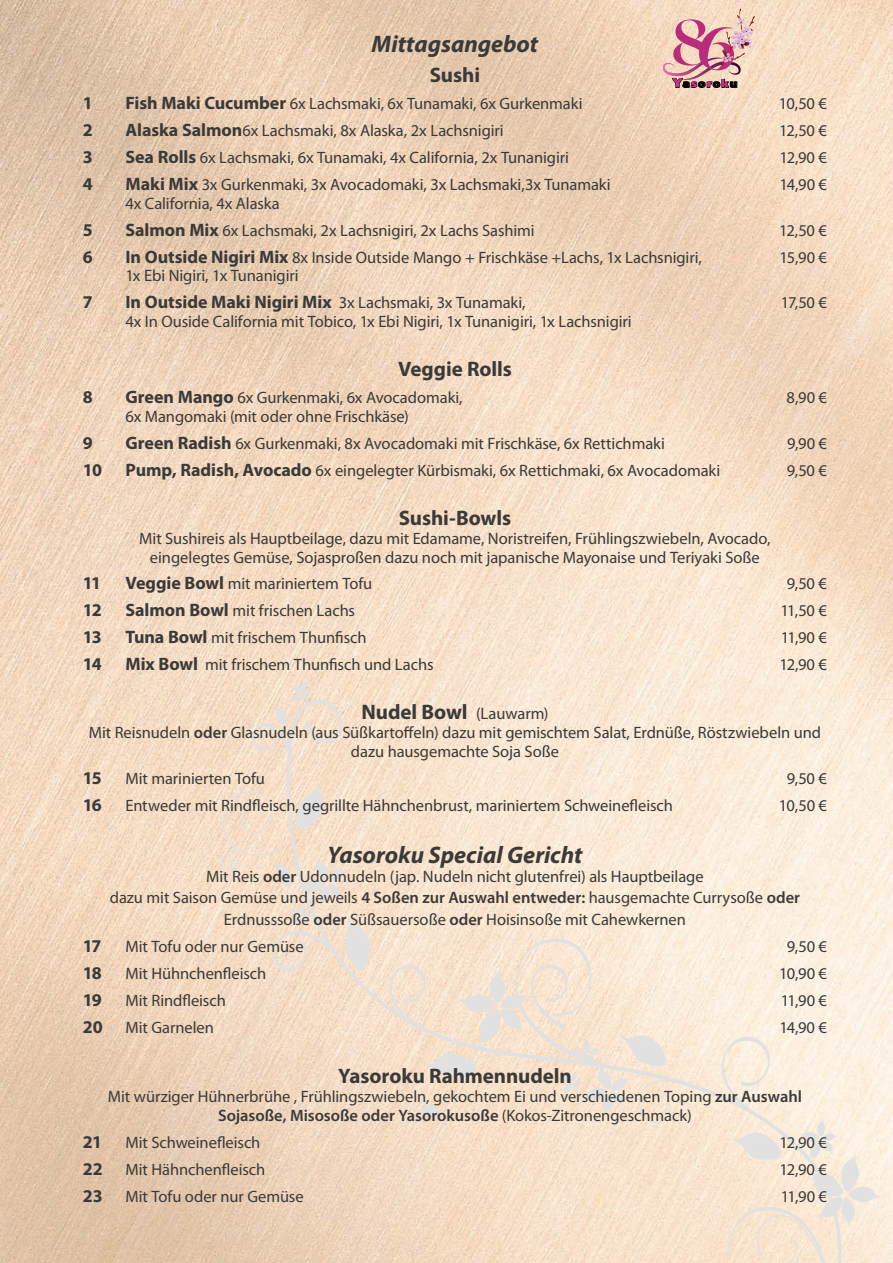
<style>
.page{position:relative;width:893px;height:1263px;background:#fff}
.page>*{position:absolute;margin:0;border:0;box-sizing:border-box;transform-origin:0 0}
.t1{font:700 63.45px "Roxborough CF";color:#ba2b7b}
.t2{font:italic 700 24px "Myriad Pro";color:#3a3a39}
.t3{font:700 21px "Myriad Pro";letter-spacing:-.005em;color:#3a3a39}
.t4{font:700 18px "Myriad Pro";letter-spacing:-.055em;color:#3a3a39}
.t5{font:16.5px/18.8px "Myriad Pro";letter-spacing:-.005em;color:#3a3a39;text-align:center}
.t6{font:700 10.2px "Formata";letter-spacing:.07em;color:#000;scale:1.25 1}
.s1{font-size:12.75px;color:#c92e85}
.s2{color:#c92e85}
.s3{font-weight:700;font-size:18px}
.s4{font-weight:400;font-size:16.5px}
.s5{font-weight:600}
</style>
<div class="page">
<img style="left:0;top:0;width:893px;height:1263px">
<svg style="left:218px;top:679px;width:664px;height:584px;background:#f6e4d0"></svg>
<img style="left:663px;top:9px;width:90px;height:79px">
<h2 class="t2" style="left:372px;top:28px;width:168px">Mittagsangebot</h2>
<p class="t3" style="left:430px;top:62px;width:52px">Sushi</p>
<h1 class="t1" style="left:671px;top:1px;width:40px">8</h1>
<p class="t6" style="left:672px;top:77px;width:54px"><span class="s1">Y</span>a<span class="s2">s</span>o<span class="s2">r</span>o<span class="s2">k</span>u</p>
<p class="t4" style="left:83px;top:91px;width:11px">1</p>
<p class="t5" style="left:125px;top:94px;width:459px"><span class="s3">Fish Maki Cucumber</span> 6x Lachsmaki, 6x Tunamaki, 6x Gurkenmaki</p>
<p class="t5" style="left:779px;top:94px;width:50px">10,50 €</p>
<p class="t4" style="left:83px;top:118px;width:11px">2</p>
<p class="t5" style="left:125px;top:121px;width:380px"><span class="s3">Alaska Salmon</span>6x Lachsmaki, 8x Alaska, 2x Lachsnigiri</p>
<p class="t5" style="left:779px;top:121px;width:49px">12,50 €</p>
<p class="t4" style="left:83px;top:145px;width:11px">3</p>
<p class="t5" style="left:125px;top:148px;width:445px"><span class="s3">Sea Rolls</span> 6x Lachsmaki, 6x Tunamaki, 4x California, 2x Tunanigiri</p>
<p class="t5" style="left:780px;top:148px;width:49px">12,90 €</p>
<p class="t4" style="left:83px;top:172px;width:11px">4</p>
<p class="t5" style="left:125px;top:175px;width:487px"><span class="s3">Maki Mix</span> 3x Gurkenmaki, 3x Avocadomaki, 3x Lachsmaki,3x Tunamaki</p>
<p class="t5" style="left:779px;top:175px;width:49px">14,90 €</p>
<p class="t5" style="left:125px;top:194px;width:156px">4x California, 4x Alaska</p>
<p class="t4" style="left:83px;top:218px;width:11px">5</p>
<p class="t5" style="left:125px;top:220px;width:411px"><span class="s3">Salmon Mix</span> 6x Lachsmaki, 2x Lachsnigiri, 2x Lachs Sashimi</p>
<p class="t5" style="left:779px;top:220px;width:49px">12,50 €</p>
<p class="t4" style="left:83px;top:245px;width:11px">6</p>
<p class="t5" style="left:125px;top:247px;width:578px"><span class="s3">In Outside Nigiri Mix</span> 8x Inside Outside Mango + Frischkäse +Lachs, 1x Lachsnigiri,</p>
<p class="t5" style="left:780px;top:247px;width:49px">15,90 €</p>
<p class="t5" style="left:125px;top:266px;width:175px">1x Ebi Nigiri, 1x Tunanigiri</p>
<p class="t4" style="left:83px;top:290px;width:11px">7</p>
<p class="t5" style="left:125px;top:293px;width:402px"><span class="s3">In Outside Maki Nigiri Mix</span> 3x Lachsmaki, 3x Tunamaki,</p>
<p class="t5" style="left:781px;top:293px;width:48px">17,50 €</p>
<p class="t5" style="left:125px;top:312px;width:508px">4x In Ouside California mit Tobico, 1x Ebi Nigiri, 1x Tunanigiri, 1x Lachsnigiri</p>
<p class="t3" style="left:398px;top:355px;width:115px">Veggie Rolls</p>
<p class="t4" style="left:83px;top:385px;width:11px">8</p>
<p class="t5" style="left:125px;top:388px;width:339px"><span class="s3">Green Mango</span> 6x Gurkenmaki, 6x Avocadomaki,</p>
<p class="t5" style="left:787px;top:388px;width:42px">8,90 €</p>
<p class="t5" style="left:125px;top:407px;width:285px">6x Mangomaki (mit oder ohne Frischkäse)</p>
<p class="t4" style="left:83px;top:431px;width:11px">9</p>
<p class="t5" style="left:125px;top:434px;width:541px"><span class="s3">Green Radish</span> 6x Gurkenmaki, 8x Avocadomaki mit Frischkäse, 6x Rettichmaki</p>
<p class="t5" style="left:787px;top:434px;width:41px">9,90 €</p>
<p class="t4" style="left:83px;top:458px;width:21px">10</p>
<p class="t5" style="left:125px;top:461px;width:596px"><span class="s3">Pump, Radish, Avocado</span> 6x eingelegter Kürbismaki, 6x Rettichmaki, 6x Avocadomaki</p>
<p class="t5" style="left:787px;top:461px;width:42px">9,50 €</p>
<p class="t3" style="left:399px;top:504px;width:114px">Sushi-Bowls</p>
<p class="t5" style="left:139px;top:528px;width:633px">Mit Sushireis als Hauptbeilage, dazu mit Edamame, Noristreifen, Frühlingszwiebeln, Avocado, eingelegtes Gemüse, Sojasproßen dazu noch mit japanische Mayonaise und Teriyaki Soße</p>
<p class="t4" style="left:83px;top:572px;width:20px">11</p>
<p class="t5" style="left:125px;top:574px;width:248px"><span class="s3">Veggie Bowl</span> mit mariniertem Tofu</p>
<p class="t5" style="left:787px;top:574px;width:42px">9,50 €</p>
<p class="t4" style="left:83px;top:598px;width:20px">12</p>
<p class="t5" style="left:125px;top:601px;width:231px"><span class="s3">Salmon Bowl</span> mit frischen Lachs</p>
<p class="t5" style="left:780px;top:601px;width:48px">11,50 €</p>
<p class="t4" style="left:83px;top:625px;width:20px">13</p>
<p class="t5" style="left:125px;top:628px;width:243px"><span class="s3">Tuna Bowl</span> mit frischem Thunfisch</p>
<p class="t5" style="left:781px;top:628px;width:48px">11,90 €</p>
<p class="t4" style="left:83px;top:652px;width:20px">14</p>
<p class="t5" style="left:125px;top:655px;width:310px"><span class="s3">Mix Bowl</span> mit frischem Thunfisch und Lachs</p>
<p class="t5" style="left:780px;top:655px;width:49px">12,90 €</p>
<p class="t3" style="left:361px;top:698px;width:189px">Nudel Bowl <span class="s4">(Lauwarm)</span></p>
<p class="t5" style="left:89px;top:723px;width:734px">Mit Reisnudeln <span class="s5">oder</span> Glasnudeln (aus Süßkartoffeln) dazu mit gemischtem Salat, Erdnüße, Röstzwiebeln und dazu hausgemachte Soja Soße</p>
<p class="t4" style="left:83px;top:766px;width:20px">15</p>
<p class="t5" style="left:125px;top:769px;width:141px">Mit marinierten Tofu</p>
<p class="t5" style="left:787px;top:769px;width:42px">9,50 €</p>
<p class="t4" style="left:83px;top:793px;width:21px">16</p>
<p class="t5" style="left:125px;top:795px;width:549px">Entweder mit Rindfleisch, gegrillte Hähnchenbrust, mariniertem Schweinefleisch</p>
<p class="t5" style="left:779px;top:795px;width:50px">10,50 €</p>
<h2 class="t2" style="left:327px;top:839px;width:257px">Yasoroku Special Gericht</h2>
<p class="t5" style="left:110px;top:865px;width:692px;line-height:21.5px">Mit Reis <span class="s5">oder</span> Udonnudeln (jap. Nudeln nicht glutenfrei) als Hauptbeilage<br>dazu mit Saison Gemüse und jeweils <span class="s5">4 Soßen zur Auswahl entweder:</span> hausgemachte Currysoße <span class="s5">oder<br></span>Erdnusssoße <span class="s5">oder</span> Süßsauersoße <span class="s5">oder</span> Hoisinsoße mit Cahewkernen</p>
<p class="t4" style="left:83px;top:934px;width:20px">17</p>
<p class="t5" style="left:125px;top:937px;width:180px">Mit Tofu oder nur Gemüse</p>
<p class="t5" style="left:787px;top:937px;width:42px">9,50 €</p>
<p class="t4" style="left:83px;top:961px;width:21px">18</p>
<p class="t5" style="left:125px;top:963px;width:142px">Mit Hühnchenfleisch</p>
<p class="t5" style="left:779px;top:963px;width:49px">10,90 €</p>
<p class="t4" style="left:83px;top:988px;width:21px">19</p>
<p class="t5" style="left:125px;top:990px;width:102px">Mit Rindfleisch</p>
<p class="t5" style="left:781px;top:990px;width:48px">11,90 €</p>
<p class="t4" style="left:83px;top:1015px;width:21px">20</p>
<p class="t5" style="left:125px;top:1017px;width:90px">Mit Garnelen</p>
<p class="t5" style="left:779px;top:1017px;width:49px">14,90 €</p>
<p class="t3" style="left:338px;top:1062px;width:235px">Yasoroku Rahmennudeln</p>
<p class="t5" style="left:108px;top:1087px;width:696px">Mit würziger Hühnerbrühe , Frühlingszwiebeln, gekochtem Ei und verschiedenen Toping <span class="s5">zur Auswahl<br>Sojasoße, Misosoße oder Yasorokusoße</span> (Kokos-Zitronengeschmack)</p>
<p class="t4" style="left:83px;top:1130px;width:21px">21</p>
<p class="t5" style="left:125px;top:1133px;width:136px">Mit Schweinefleisch</p>
<p class="t5" style="left:780px;top:1133px;width:49px">12,90 €</p>
<p class="t4" style="left:83px;top:1157px;width:21px">22</p>
<p class="t5" style="left:125px;top:1160px;width:141px">Mit Hähnchenfleisch</p>
<p class="t5" style="left:780px;top:1160px;width:49px">12,90 €</p>
<p class="t4" style="left:83px;top:1184px;width:21px">23</p>
<p class="t5" style="left:125px;top:1186px;width:180px">Mit Tofu oder nur Gemüse</p>
<p class="t5" style="left:781px;top:1186px;width:48px">11,90 €</p>
</div>
